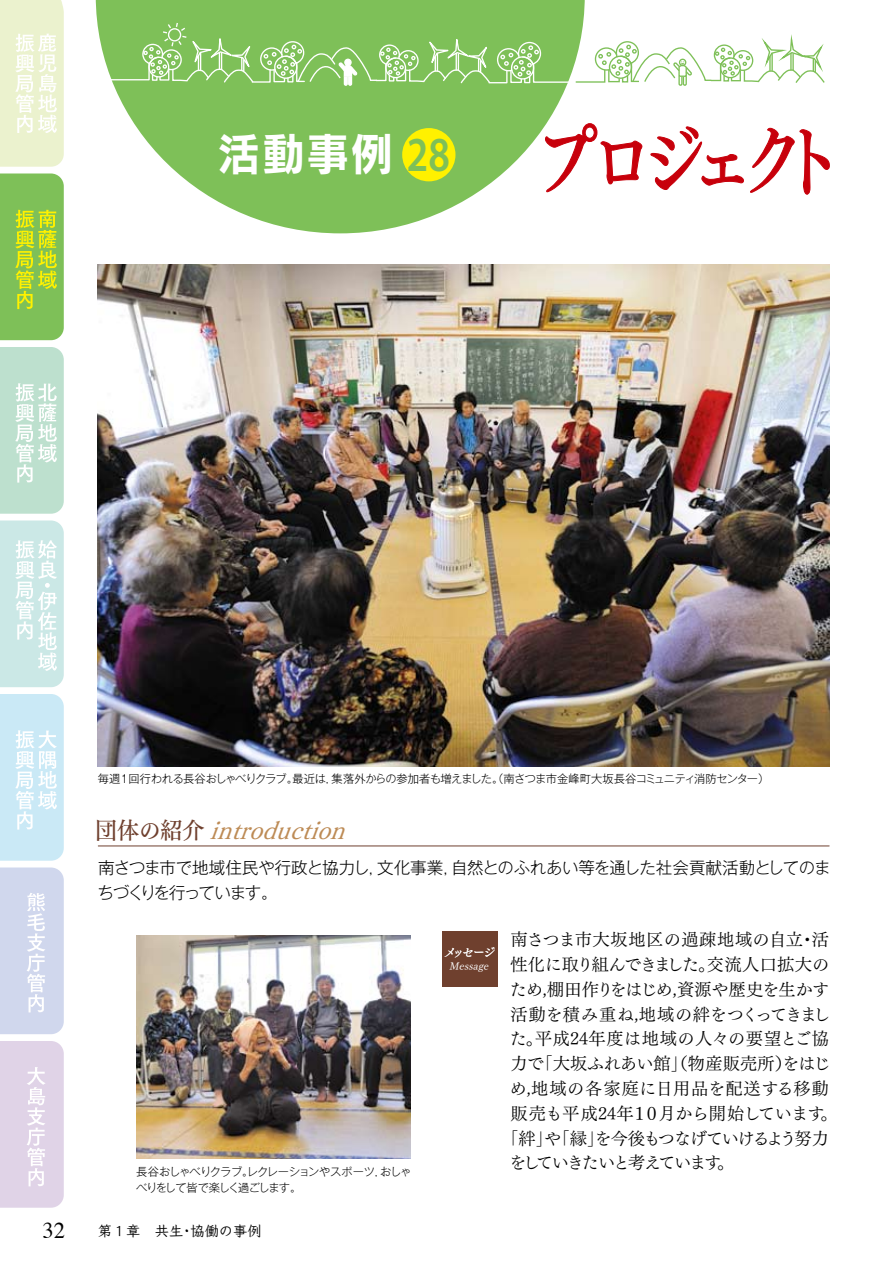
<style>
.page{position:relative;width:893px;height:1263px;background:#fff}
.page>*{position:absolute;margin:0;border:0;box-sizing:border-box;transform-origin:0 0}
.t1{font:80.25px "Tsuku Min Pro D";letter-spacing:-.19em;color:#c7000b;scale:.8 1}
.t2{font:45px "Rodin Pro B";color:#fff;scale:.95 1}
.t3{font:italic 24.6px "Tsuku Min Pro M";color:#bd8b55}
.t4{font:22.5px "Times";color:#000}
.t5{font:17.25px "Tsuku Min Pro R";letter-spacing:-.02em;color:#000}
.t6{font:17.25px "Tsuku Min Pro R";letter-spacing:-.095em;color:#000}
.t7{font:17.25px "Tsuku Min Pro R";letter-spacing:-.04em;color:#000}
.t8{font:17.25px "Tsuku Min Pro R";letter-spacing:.025em;color:#000}
.t9{font:17.25px "Tsuku Min Pro R";letter-spacing:.015em;color:#000}
.t10{font:17.25px "Tsuku Min Pro R";letter-spacing:.035em;color:#000}
.t11{font:17.25px "Tsuku Min Pro R";letter-spacing:-.12em;color:#000}
.t12{font:300 16.5px/25.5px "Gothic MB101 Pr 6 N";letter-spacing:-.035em;color:#000}
.t13{font:14.25px "Klee Pro DB";color:#000}
.t14{font:italic 12.6px "Tsuku Min Pro M";color:#fff;scale:.94 1}
.t15{font:300 11.25px/16.5px "Gothic MB101 Pr 6 N";letter-spacing:-.065em;color:#000}
.t16{font:italic 10.35px "Tsuku Min Pro M";color:#fff}
.s1{font-family:"Myriad Pro";font-weight:600;font-size:49.05px;color:#7ec058}
.s2{font-family:"Tsuku Min Pro D";font-style:normal;font-size:23.25px;color:#6f402e}
</style>
<div class="page">
<svg style="left:96px;top:0;width:489px;height:233px;fill:#7ec058"></svg>
<img style="left:98px;top:264px;width:731px;height:502px">
<svg style="left:104px;top:21px;width:721px;height:66px"></svg>
<hr style="left:98px;top:845px;width:731px;height:1px;background:#6f402e">
<div style="left:442px;top:931px;width:56px;height:55px;background:#6f402e"></div>
<img style="left:136px;top:935px;width:274px;height:224px">
<svg style="left:545px;top:123px;width:98px;height:70px"></svg>
<svg style="left:650px;top:126px;width:94px;height:64px"></svg>
<svg style="left:750px;top:127px;width:80px;height:68px"></svg>
<div style="left:402px;top:128px;width:53px;height:53px;background:#fff100;border-radius:50%"></div>
<svg style="left:0;top:0;width:64px;height:167px;background:#edf3d5"></svg>
<svg style="left:0;top:173px;width:64px;height:167px;background:#90c74d"></svg>
<svg style="left:0;top:694px;width:64px;height:167px;background:#d1ebf7"></svg>
<svg style="left:0;top:347px;width:64px;height:167px;background:#c6e4d4"></svg>
<svg style="left:0;top:520px;width:64px;height:167px;background:#d3ebea"></svg>
<svg style="left:0;top:867px;width:64px;height:167px;background:#d3daee"></svg>
<svg style="left:0;top:1041px;width:64px;height:167px;background:#e2d6e8"></svg>
<h2 class="t2" style="left:217px;top:124px;width:247px">活動事例 <span class="s1">28</span></h2>
<h1 class="t1" style="left:533px;top:89px;width:389px">プロジェクト</h1>
<p class="t15" style="left:98px;top:770px;width:673px">毎週１回行われる長谷おしゃべりクラブ。最近は，集落外からの参加者も増えました。（南さつま市金峰町大坂長谷コミュニティ消防センター）</p>
<h3 class="t3" style="left:95px;top:809px;width:264px"><span class="s2">団体の紹介</span> introduction</h3>
<h3 class="t12" style="left:97px;top:853px;width:735px">南さつま市で地域住民や行政と協力し，文化事業，自然とのふれあい等を通した社会貢献活動としてのまちづくりを行っています。</h3>
<p class="t15" style="left:136px;top:1162px;width:277px">長谷おしゃべりクラブ。レクレーションやスポーツ，おしゃべりをして皆で楽しく過ごします。</p>
<h3 class="t4" style="left:43px;top:1209px;width:24px">32</h3>
<p class="t13" style="left:98px;top:1221px;width:165px">第１章　共生・協働の事例</p>
<p class="t14" style="left:444px;top:941px;width:60px">メッセージ</p>
<p class="t16" style="left:449px;top:957px;width:44px">Message</p>
<h3 class="t9" style="left:510px;top:924px;width:320px">南さつま市大坂地区の過疎地域の自立・活</h3>
<h3 class="t5" style="left:510px;top:949px;width:320px">性化に取り組んできました。交流人口拡大の</h3>
<h3 class="t5" style="left:509px;top:974px;width:322px">ため,棚田作りをはじめ,資源や歴史を生かす</h3>
<h3 class="t5" style="left:510px;top:999px;width:322px">活動を積み重ね,地域の絆をつくってきまし</h3>
<h3 class="t8" style="left:509px;top:1023px;width:321px">た。平成24年度は地域の人々の要望とご協</h3>
<h3 class="t5" style="left:510px;top:1048px;width:321px">力で「大坂ふれあい館」（物産販売所）をはじ</h3>
<h3 class="t10" style="left:509px;top:1073px;width:321px">め,地域の各家庭に日用品を配送する移動</h3>
<h3 class="t7" style="left:510px;top:1098px;width:329px">販売も平成24年１０月から開始しています。</h3>
<h3 class="t6" style="left:501px;top:1122px;width:329px">「絆」や「縁」を今後もつなげていけるよう努力</h3>
<h3 class="t11" style="left:509px;top:1147px;width:227px">をしていきたいと考えています。</h3>
</div>
